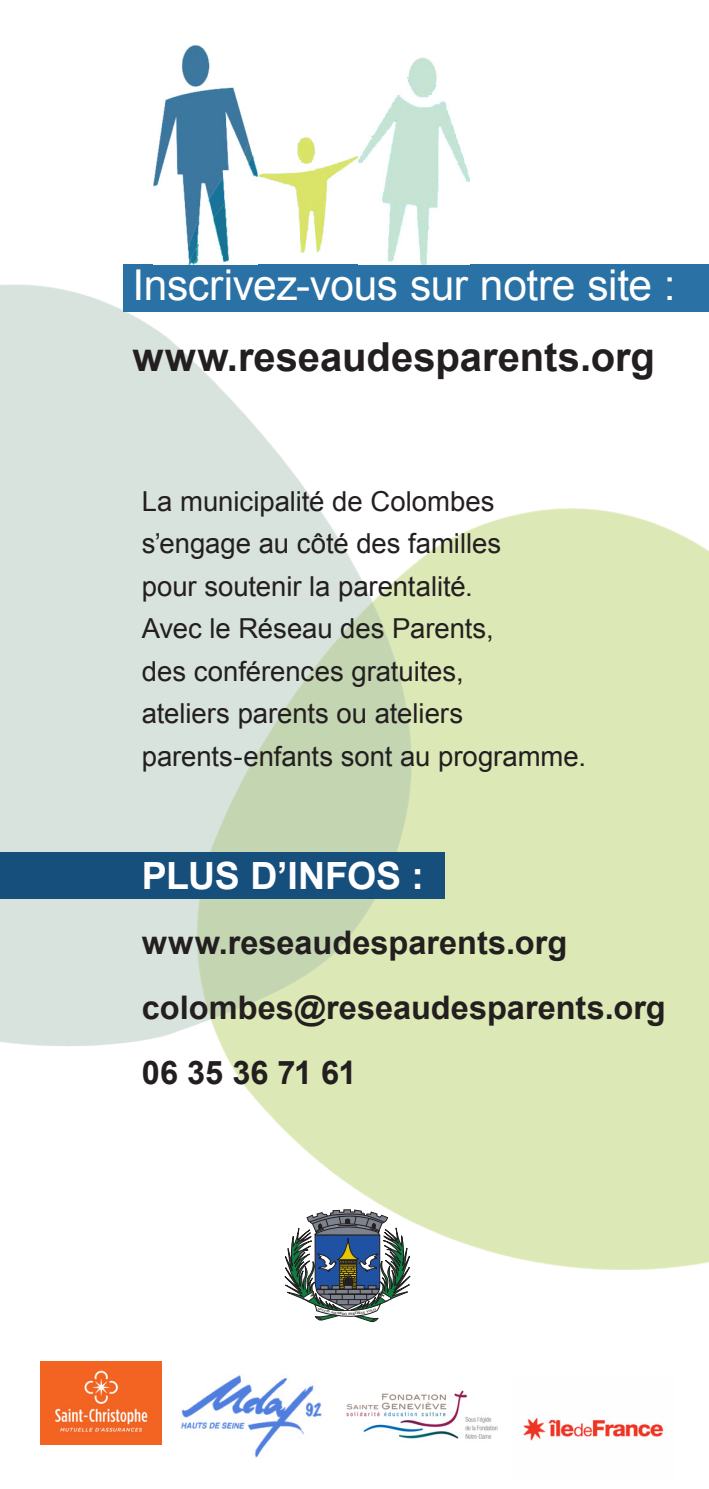
<style>
.page{position:relative;width:709px;height:1489px;background:#fff}
.page>*{position:absolute;margin:0;border:0;box-sizing:border-box;transform-origin:0 0}
.t1{font:42.5px "Arial";letter-spacing:-.01em;color:#fff}
.t2{font:700 40px "Arial";color:#231f20}
.t3{font:700 37.5px "Arial";letter-spacing:-.01em;color:#fff}
.t4{font:700 32.5px "Arial";color:#231f20}
.t5{font:27.5px "Arial";color:#231f20}
</style>
<div class="page">
<img style="left:40px;top:1071px;width:669px;height:388px">
<img style="left:0;top:137px;width:709px;height:934px">
<div style="left:123px;top:264px;width:586px;height:47px;background:#2a71a5"></div>
<div style="left:0;top:852px;width:444px;height:46px;background:#164e7c"></div>
<img style="left:153px;top:46px;width:104px;height:218px">
<img style="left:259px;top:138px;width:99px;height:114px">
<img style="left:358px;top:57px;width:111px;height:207px">
<img style="left:41px;top:1360px;width:120px;height:83px">
<img style="left:513px;top:1374px;width:160px;height:85px">
<img style="left:180px;top:1374px;width:142px;height:83px">
<img style="left:343px;top:1388px;width:158px;height:53px">
<svg style="left:283px;top:1205px;width:129px;height:118px"></svg>
<p class="t1" style="left:132px;top:257px;width:545px">Inscrivez-vous sur notre site :</p>
<p class="t2" style="left:132px;top:331px;width:524px">www.reseaudesparents.org</p>
<p class="t5" style="left:142px;top:483px;width:354px">La municipalité de Colombes</p>
<p class="t5" style="left:142px;top:525px;width:361px">s’engage au côté des familles</p>
<p class="t5" style="left:142px;top:568px;width:333px">pour soutenir la parentalité.</p>
<p class="t5" style="left:142px;top:610px;width:353px">Avec le Réseau des Parents,</p>
<p class="t5" style="left:142px;top:653px;width:323px">des conférences gratuites,</p>
<p class="t5" style="left:142px;top:695px;width:323px">ateliers parents ou ateliers</p>
<p class="t5" style="left:142px;top:738px;width:445px">parents-enfants sont au programme.</p>
<p class="t3" style="left:142px;top:850px;width:284px">PLUS D’INFOS :</p>
<p class="t4" style="left:142px;top:920px;width:427px">www.reseaudesparents.org</p>
<p class="t4" style="left:142px;top:985px;width:525px">colombes@reseaudesparents.org</p>
<p class="t4" style="left:142px;top:1050px;width:216px">06 35 36 71 61</p>
</div>
